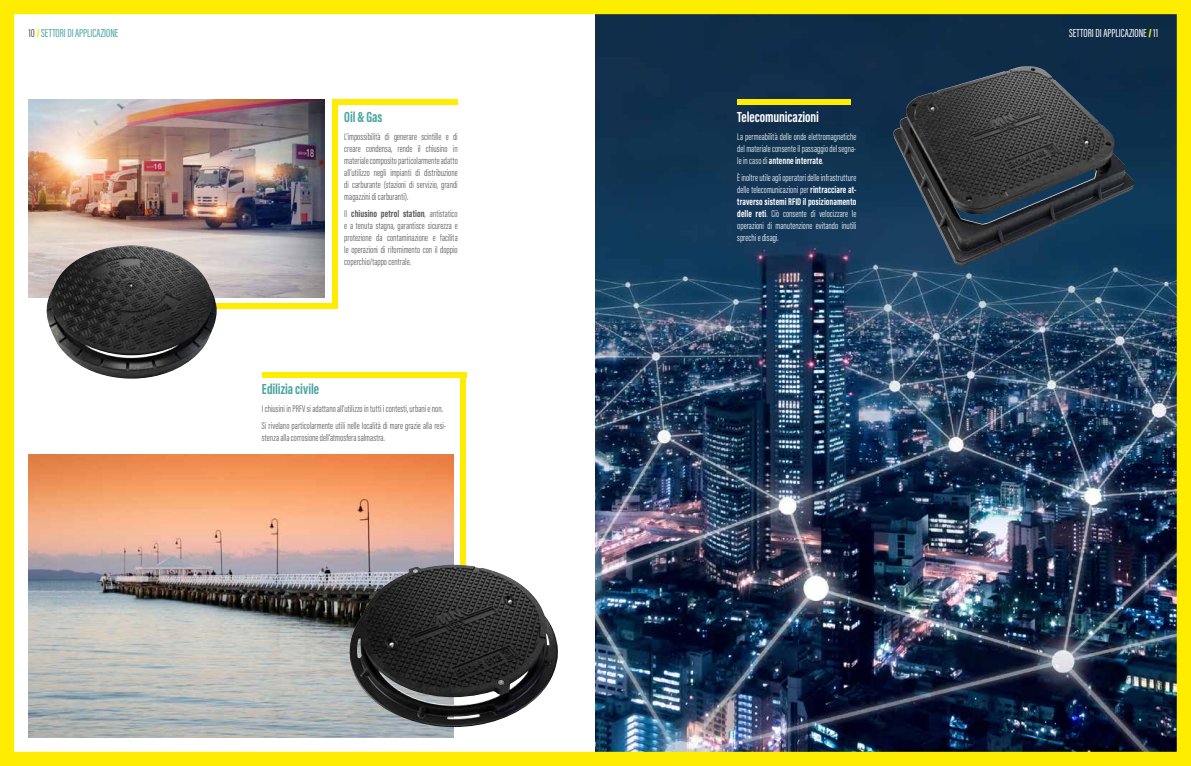
<style>
.page{position:relative;width:1191px;height:766px;background:#fff}
.page>*{position:absolute;margin:0;border:0;box-sizing:border-box;transform-origin:0 0}
.t1{font:700 15px "Acumin Pro Extra Cond";letter-spacing:-.005em;color:#49a5a2}
.t2{font:700 15px "Acumin Pro Extra Cond";letter-spacing:-.005em;color:#fff}
.t3{font:12px "Acumin Pro Extra Cond";color:#49a5a2}
.t4{font:12px "Acumin Pro Extra Cond";color:#fff}
.t5{font:300 10px/12px "Acumin Pro Extra Cond";letter-spacing:.005em;color:#575756;text-align:justify}
.t6{font:300 10px/12px "Acumin Pro Extra Cond";letter-spacing:.005em;color:#fff;text-align:justify}
.s1{color:#575756}
.s2{font-weight:900;color:#ffed00}
.s3{font-weight:700}
</style>
<div class="page">
<img style="left:0;top:0;width:1191px;height:765px">
<p class="t3" style="left:28px;top:26px;width:92px"><span class="s1">10</span> <span class="s2">/</span>SETTORI DI APPLICAZIONE</p>
<h1 class="t1" style="left:344px;top:108px;width:40px">Oil &amp; Gas</h1>
<p class="t5" style="left:344px;top:130px;width:115px">L’impossibilità di generare scintille e di creare condensa, rende il chiusino in materiale composito particolarmente adatto all’utilizzo negli impianti di distribuzione di carburante (stazioni di servizio, grandi magazzini di carburanti).</p>
<p class="t5" style="left:344px;top:208px;width:115px">Il <span class="s3">chiusino petrol station</span>, antistatico e a tenuta stagna, garantisce sicurezza e protezione da contaminazione e facilita le operazioni di rifornimento con il doppio coperchio/tappo centrale.</p>
<h1 class="t1" style="left:262px;top:379px;width:59px">Edilizia civile</h1>
<p class="t5" style="left:262px;top:399px;width:186px;line-height:17.7px">I chiusini in PRFV si adattano all’utilizzo in tutti i contesti, urbani e non.<br>Si rivelano particolarmente utili nelle località di mare grazie alla resi-</p>
<p class="t5" style="left:262px;top:432px;width:124px">stenza alla corrosione dell’atmosfera salmastra.</p>
<h1 class="t2" style="left:737px;top:108px;width:83px">Telecomunicazioni</h1>
<p class="t6" style="left:737px;top:130px;width:121px">La permeabilità delle onde elettromagnetiche del materiale consente il passaggio del segna&shy;le in caso di <span class="s3">antenne interrate</span>.</p>
<p class="t6" style="left:737px;top:172px;width:121px">È inoltre utile agli operatori delle infrastrutture delle telecomunicazioni per <span class="s3">rintracciare at&shy;traverso sistemi RFID il posizionamento delle reti</span>. Ciò consente di velocizzare le operazioni di manutenzione evitando inutili sprechi e disagi.</p>
<p class="t4" style="left:1069px;top:26px;width:90px">SETTORI DI APPLICAZIONE<span class="s2">/</span> 11</p>
</div>
